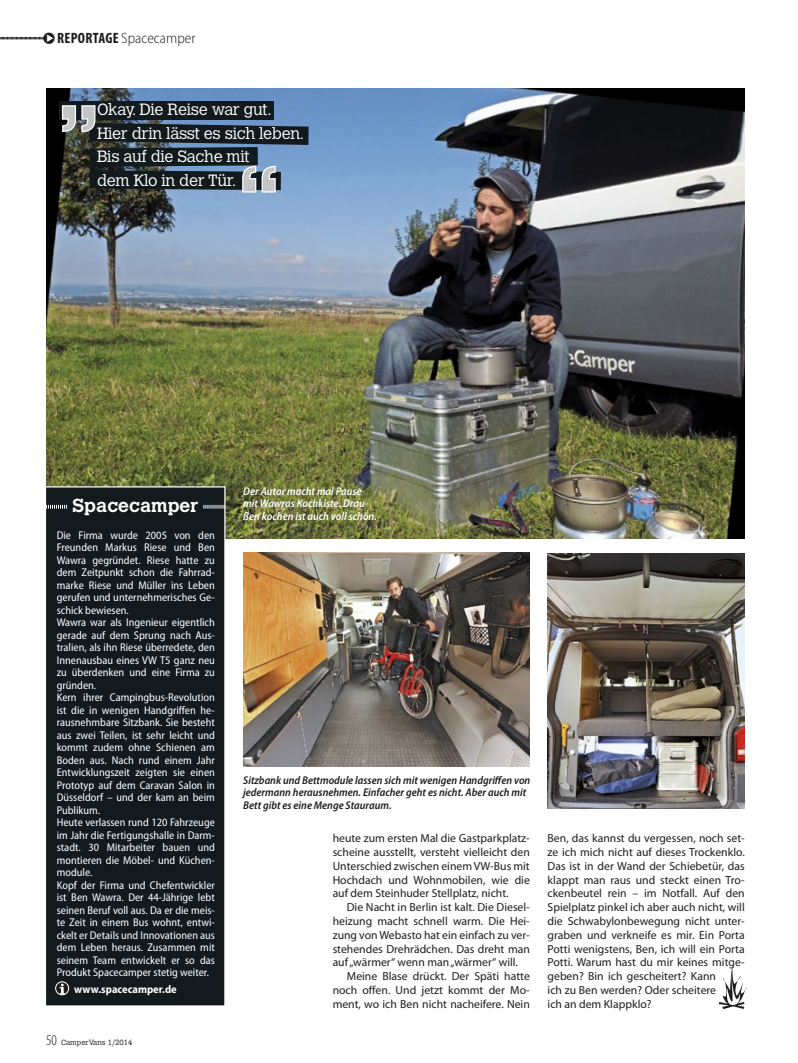
<style>
.page{position:relative;width:798px;height:1063px;background:#fff}
.page>*{position:absolute;margin:0;border:0;box-sizing:border-box;transform-origin:0 0}
.t1{font:52.75px "Giddyup Std Thangs";color:#1e1d1c}
.t2{font:700 18.75px "Calvert MT Std";color:#fff}
.t3{font:300 16.25px/23.8px "Calvert MT Std";letter-spacing:-.02em;color:#fff}
.t4{font:300 semi-condensed 15px "Myriad Pro";color:#1e1d1c}
.t5{font:11.75px/13.8px "Myriad Pro";color:#1e1d1c;text-align:justify}
.t6{font:semi-condensed 11.25px/12.5px "Myriad Pro";color:#fff}
.t7{font:italic 600 semi-condensed 11.25px/12.5px "Myriad Pro";color:#1e1d1c}
.t8{font:italic 600 semi-condensed 11.25px/12.5px "Myriad Pro";color:#fff}
.t9{font:700 semi-condensed 11.25px "Myriad Pro";color:#fff}
.t10{font:300 7.5px "Calvert MT Std";color:#1e1d1c}
.s1{font-weight:700;font-stretch:condensed}
.s2{font-family:"Myriad Pro";font-stretch:condensed;font-size:15px}
</style>
<div class="page">
<img style="left:46px;top:89px;width:698px;height:450px">
<div style="left:59px;top:101px;width:214px;height:18px;background:#121a1d"></div>
<svg style="left:61px;top:105px;width:247px;height:88px;background:#37454e"></svg>
<div style="left:46px;top:486px;width:180px;height:520px;background:#121a1d"></div>
<svg style="left:46px;top:505px;width:21px;height:4px"></svg>
<svg style="left:203px;top:505px;width:21px;height:4px"></svg>
<img style="left:243px;top:553px;width:286px;height:213px">
<img style="left:547px;top:553px;width:197px;height:255px">
<svg style="left:56px;top:982px;width:13px;height:13px"></svg>
<div style="left:55px;top:981px;width:14px;height:14px;border:1px solid #fff;border-radius:50%"></div>
<svg style="left:60px;top:984px;width:5px;height:11px"></svg>
<svg style="left:0;top:36px;width:47px;height:4px"></svg>
<h3 class="t4" style="left:57px;top:30px;width:140px"><span class="s1">REPORTAGE</span> Spacecamper</h3>
<h3 class="t3" style="left:97px;top:98px;width:208px">Okay. Die Reise war gut.<br>Hier drin lässt es sich leben.<br>Bis auf die Sache mit<br>dem Klo in der Tür.</h3>
<h2 class="t2" style="left:72px;top:494px;width:127px">Spacecamper</h2>
<p class="t6" style="left:57px;top:529px;width:160px">Die Firma wurde 2005 von den<br>Freunden Markus Riese und Ben<br>Wawra gegründet. Riese hatte zu dem Zeitpunkt schon die Fahrrad&shy;marke Riese und Müller ins Leben gerufen und unternehmerisches Ge&shy;schick bewiesen.<br>Wawra war als Ingenieur eigentlich gerade auf dem Sprung nach Aus&shy;tralien, als ihn Riese überredete, den<br>Innenausbau eines VW T5 ganz neu zu überdenken und eine Firma zu gründen.<br>Kern ihrer Campingbus-Revolution ist die in wenigen Handgriffen he&shy;rausnehmbare Sitzbank. Sie besteht aus zwei Teilen, ist sehr leicht und kommt zudem ohne Schienen am<br>Boden aus. Nach rund einem Jahr<br>Entwicklungszeit zeigten sie einen<br>Prototyp auf dem Caravan Salon in<br>Düsseldorf – und der kam an beim<br>Publikum.<br>Heute verlassen rund 120 Fahrzeuge im Jahr die Fertigungshalle in Darm&shy;stadt. 30 Mitarbeiter bauen und montieren die Möbel- und Küchen&shy;module.<br>Kopf der Firma und Chefentwickler ist Ben Wawra. Der 44-Jährige lebt seinen Beruf voll aus. Da er die meis&shy;te Zeit in einem Bus wohnt, entwi&shy;ckelt er Details und Innovationen aus dem Leben heraus. Zusammen mit seinem Team entwickelt er so das<br>Produkt Spacecamper stetig weiter.</p>
<p class="t9" style="left:74px;top:983px;width:104px">www.spacecamper.de</p>
<p class="t10" style="left:46px;top:1038px;width:88px"><span class="s2">50</span> CamperVans 1/2014</p>
<p class="t8" style="left:243px;top:485px;width:135px">Der Autor macht mal Pause mit Wawras Kochkiste. Drau&shy;ßen kochen ist auch voll schön.</p>
<p class="t7" style="left:243px;top:774px;width:288px">Sitzbank und Bettmodule lassen sich mit wenigen Handgriffen von jedermann herausnehmen. Einfacher geht es nicht. Aber auch mit<br>Bett gibt es eine Menge Stauraum.</p>
<p class="t5" style="left:332px;top:832px;width:199px">heute zum ersten Mal die Gastparkplatz&shy;scheine ausstellt, versteht vielleicht den Unterschied zwischen einem VW-Bus mit Hochdach und Wohnmobilen, wie die auf dem Steinhuder Stellplatz, nicht.</p>
<p class="t5" style="left:332px;top:901px;width:199px;text-indent:14px">Die Nacht in Berlin ist kalt. Die Diesel&shy;heizung macht schnell warm. Die Hei&shy;zung von Webasto hat ein einfach zu ver&shy;stehendes Drehrädchen. Das dreht man auf „wärmer“ wenn man „wärmer“ will.</p>
<p class="t5" style="left:332px;top:970px;width:199px;text-indent:14px">Meine Blase drückt. Der Späti hatte noch offen. Und jetzt kommt der Mo&shy;ment, wo ich Ben nicht nacheifere. Nein</p>
<p class="t5" style="left:547px;top:832px;width:199px;text-align:left">Ben, das kannst du vergessen, noch set&shy;ze ich mich nicht auf dieses Trockenklo.<br>Das ist in der Wand der Schiebetür, das klappt man raus und steckt einen Tro&shy;ckenbeutel rein – im Notfall. Auf den Spielplatz pinkel ich aber auch nicht, will die Schwabylonbewegung nicht unter&shy;graben und verkneife es mir. Ein Porta Potti wenigstens, Ben, ich will ein Porta Potti. Warum hast du mir keines mitge&shy;geben? Bin ich gescheitert? Kann<br>ich zu Ben werden? Oder scheitere<br>ich an dem Klappklo?</p>
<h1 class="t1" style="left:715px;top:960px;width:34px">•</h1>
</div>
